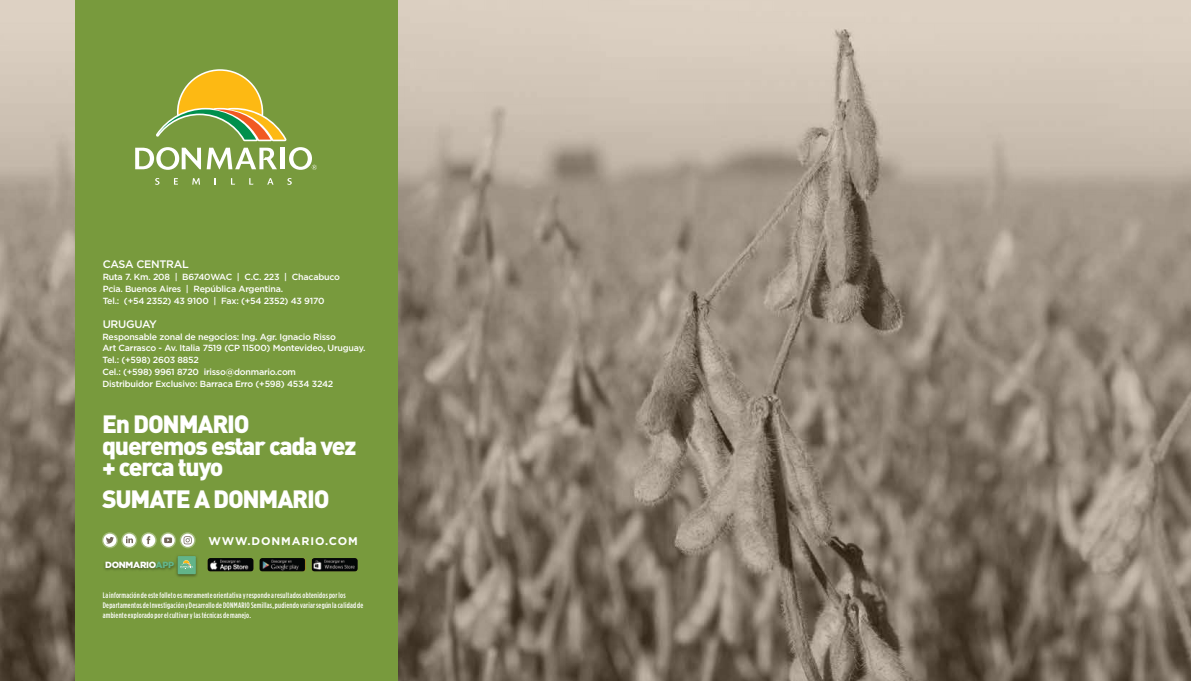
<style>
.page{position:relative;width:1191px;height:681px;background:#fff}
.page>*{position:absolute;margin:0;border:0;box-sizing:border-box;transform-origin:0 0}
.t1{font:900 24.7px/21.7px "DINOT";letter-spacing:-.05em;color:#fff}
.t2{font:700 11.2px "Gotham";letter-spacing:.08em;color:#fff}
.t3{font:500 10.9px "Gotham";letter-spacing:-.025em;color:#fff}
.t4{font:900 9px "Gotham";letter-spacing:-.03em;color:#fff}
.t5{font:500 8.9px/11.8px "Gotham";letter-spacing:-.025em;color:#fff}
.t6{font:500 8px/9.6px "Gotham Condensed";letter-spacing:.03em;color:#fff}
.s1{color:#62b489}
</style>
<div class="page">
<img style="left:0;top:0;width:75px;height:680px">
<img style="left:398px;top:0;width:793px;height:680px">
<div style="left:75px;top:0;width:323px;height:680px;background:#789a3d"></div>
<img style="left:69px;top:525px;width:141px;height:81px">
<div style="left:178px;top:556px;width:18px;height:18px;background:#62b489"></div>
<svg style="left:180px;top:560px;width:13px;height:9px"></svg>
<img style="left:259px;top:558px;width:47px;height:13px">
<img style="left:311px;top:558px;width:47px;height:13px">
<img style="left:207px;top:557px;width:47px;height:14px">
<svg style="left:156px;top:69px;width:130px;height:72px"></svg>
<svg style="left:135px;top:147px;width:66px;height:23px"></svg>
<svg style="left:207px;top:148px;width:70px;height:21px"></svg>
<hr style="left:281px;top:148px;width:4px;height:21px;background:#fff">
<svg style="left:289px;top:147px;width:28px;height:23px"></svg>
<svg style="left:155px;top:178px;width:4px;height:7px"></svg>
<svg style="left:174px;top:178px;width:4px;height:6px"></svg>
<svg style="left:192px;top:178px;width:8px;height:6px"></svg>
<svg style="left:231px;top:178px;width:4px;height:6px"></svg>
<svg style="left:249px;top:178px;width:4px;height:6px"></svg>
<svg style="left:267px;top:178px;width:6px;height:6px"></svg>
<svg style="left:287px;top:178px;width:5px;height:7px"></svg>
<svg style="left:141px;top:532px;width:16px;height:16px"></svg>
<svg style="left:142px;top:533px;width:13px;height:13px"></svg>
<svg style="left:147px;top:536px;width:3px;height:7px"></svg>
<svg style="left:121px;top:532px;width:16px;height:16px"></svg>
<svg style="left:123px;top:533px;width:13px;height:13px"></svg>
<svg style="left:126px;top:536px;width:7px;height:7px"></svg>
<svg style="left:160px;top:532px;width:16px;height:16px"></svg>
<svg style="left:161px;top:533px;width:14px;height:13px"></svg>
<svg style="left:164px;top:537px;width:8px;height:6px"></svg>
<svg style="left:102px;top:532px;width:16px;height:16px"></svg>
<svg style="left:103px;top:533px;width:13px;height:13px"></svg>
<svg style="left:106px;top:536px;width:8px;height:7px"></svg>
<svg style="left:180px;top:532px;width:16px;height:16px"></svg>
<svg style="left:181px;top:533px;width:13px;height:13px"></svg>
<svg style="left:184px;top:536px;width:8px;height:8px"></svg>
<p class="t3" style="left:103px;top:257px;width:88px">CASA CENTRAL</p>
<p class="t5" style="left:103px;top:271px;width:239px">Ruta 7. Km. 208 | B6740WAC | C.C. 223 | Chacabuco<br>Pcia. Buenos Aires | República Argentina.<br>Tel.: (+54 2352) 43 9100 | Fax: (+54 2352) 43 9170</p>
<p class="t3" style="left:103px;top:316px;width:56px">URUGUAY</p>
<p class="t5" style="left:102px;top:330px;width:264px">Responsable zonal de negocios: Ing. Agr. Ignacio Risso<br>Art Carrasco - Av. Italia 7519 (CP 11500) Montevideo, Uruguay.<br>Tel.: (+598) 2603 8852<br>Cel.: (+598) 9961 8720 irisso@donmario.com<br>Distribuidor Exclusivo: Barraca Erro (+598) 4534 3242</p>
<h1 class="t1" style="left:102px;top:412px;width:256px">En DONMARIO queremos estar cada vez + cerca tuyo</h1>
<h1 class="t1" style="left:102px;top:486px;width:229px">SUMATE A DONMARIO</h1>
<p class="t4" style="left:105px;top:559px;width:71px">DONMARIO<span class="s1">APP</span></p>
<p class="t2" style="left:208px;top:533px;width:151px">WWW.DONMARIO.COM</p>
<p class="t6" style="left:103px;top:590px;width:262px">La información de este folleto es meramente orientativa y responde a resultados obtenidos por los<br>Departamentos de Investigación y Desarrollo de DONMARIO Semillas, pudiendo variar según la calidad de ambiente explorado por el cultivar y las técnicas de manejo.</p>
</div>
